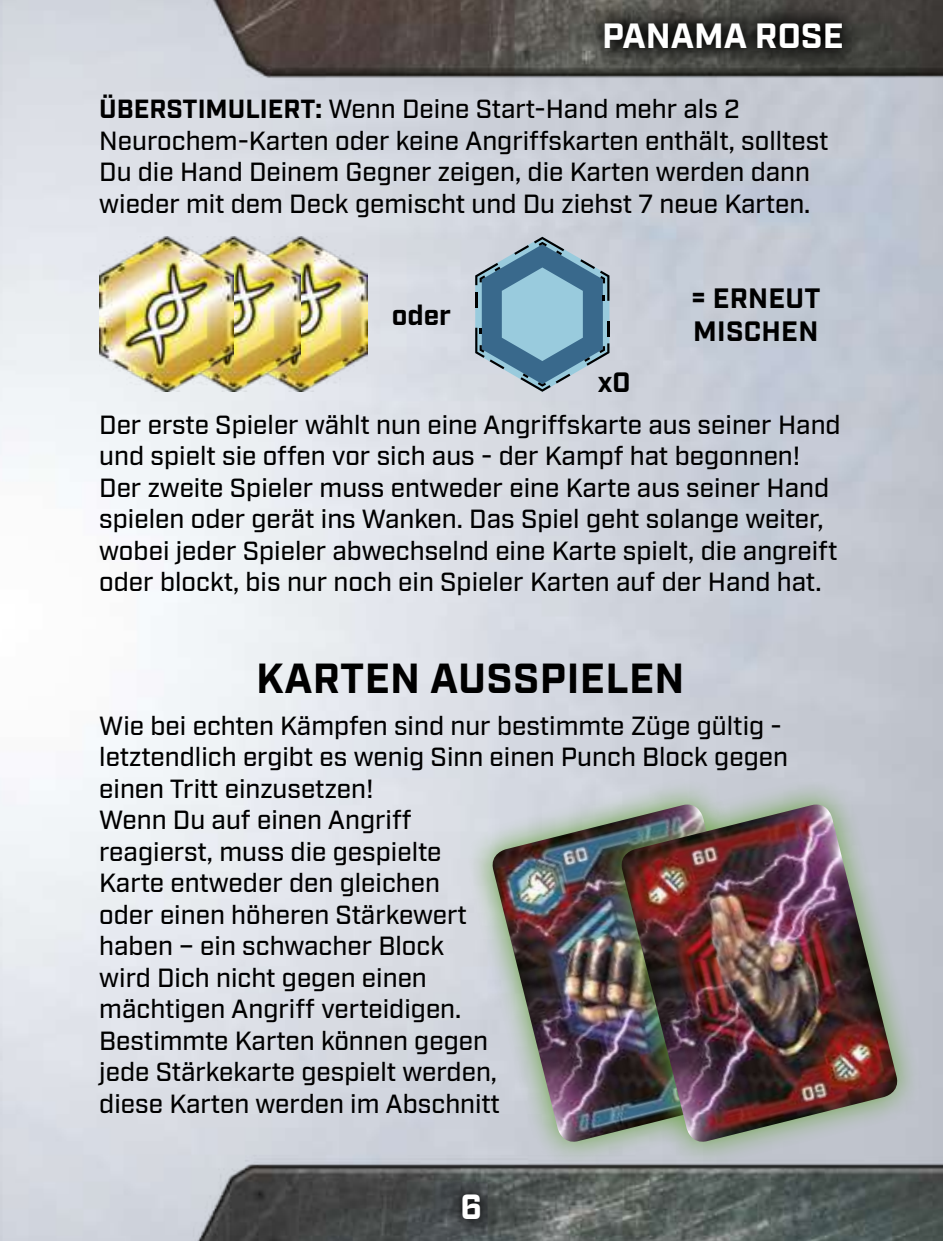
<style>
.page{position:relative;width:943px;height:1241px;background:#fff}
.page>*{position:absolute;margin:0;border:0;box-sizing:border-box;transform-origin:0 0}
.t1{font:700 42px "Industry";letter-spacing:.01em;color:#000}
.t2{font:700 35px "Industry";color:#fff}
.t3{font:700 28px/33.6px "Industry";letter-spacing:.01em;color:#000}
.t4{font:500 26.25px/31.5px "Industry";color:#000}
.s1{font-weight:700}
</style>
<div class="page">
<img style="left:0;top:0;width:943px;height:1240px">
<svg style="left:456px;top:767px;width:129px;height:411px;background:#c7ccd2"></svg>
<img style="left:489px;top:804px;width:96px;height:340px">
<img style="left:585px;top:767px;width:349px;height:411px">
<img style="left:618px;top:804px;width:282px;height:340px">
<svg style="left:475px;top:237px;width:134px;height:155px;background:#80a4b9"></svg>
<img style="left:99px;top:237px;width:269px;height:155px">
<img style="left:166px;top:237px;width:134px;height:155px">
<svg style="left:441px;top:1171px;width:61px;height:68px;background:#464a4b"></svg>
<svg style="left:583px;top:1px;width:280px;height:68px;background:#373733"></svg>
<h2 class="t2" style="left:602px;top:17px;width:243px">PANAMA ROSE</h2>
<p class="t4" style="left:99px;top:95px;width:730px"><span class="s1">ÜBERSTIMULIERT:</span> Wenn Deine Start-Hand mehr als 2<br>Neurochem-Karten oder keine Angriffskarten enthält, solltest Du die Hand Deinem Gegner zeigen, die Karten werden dann wieder mit dem Deck gemischt und Du ziehst 7 neue Karten.</p>
<p class="t3" style="left:392px;top:297px;width:61px">oder</p>
<p class="t3" style="left:598px;top:364px;width:34px">x0</p>
<p class="t3" style="left:691px;top:280px;width:130px">= ERNEUT<br>MISCHEN</p>
<p class="t4" style="left:99px;top:410px;width:743px">Der erste Spieler wählt nun eine Angriffskarte aus seiner Hand und spielt sie offen vor sich aus - der Kampf hat begonnen!<br>Der zweite Spieler muss entweder eine Karte aus seiner Hand spielen oder gerät ins Wanken. Das Spiel geht solange weiter, wobei jeder Spieler abwechselnd eine Karte spielt, die angreift oder blockt, bis nur noch ein Spieler Karten auf der Hand hat.</p>
<h1 class="t1" style="left:256px;top:655px;width:430px">KARTEN AUSSPIELEN</h1>
<p class="t4" style="left:99px;top:710px;width:690px">Wie bei echten Kämpfen sind nur bestimmte Züge gültig - letztendlich ergibt es wenig Sinn einen Punch Block gegen einen Tritt einzusetzen!<br>Wenn Du auf einen Angriff<br>reagierst, muss die gespielte<br>Karte entweder den gleichen<br>oder einen höheren Stärkewert<br>haben – ein schwacher Block<br>wird Dich nicht gegen einen<br>mächtigen Angriff verteidigen.<br>Bestimmte Karten können gegen<br>jede Stärkekarte gespielt werden,<br>diese Karten werden im Abschnitt</p>
<h2 class="t2" style="left:460px;top:1186px;width:23px">6</h2>
</div>
